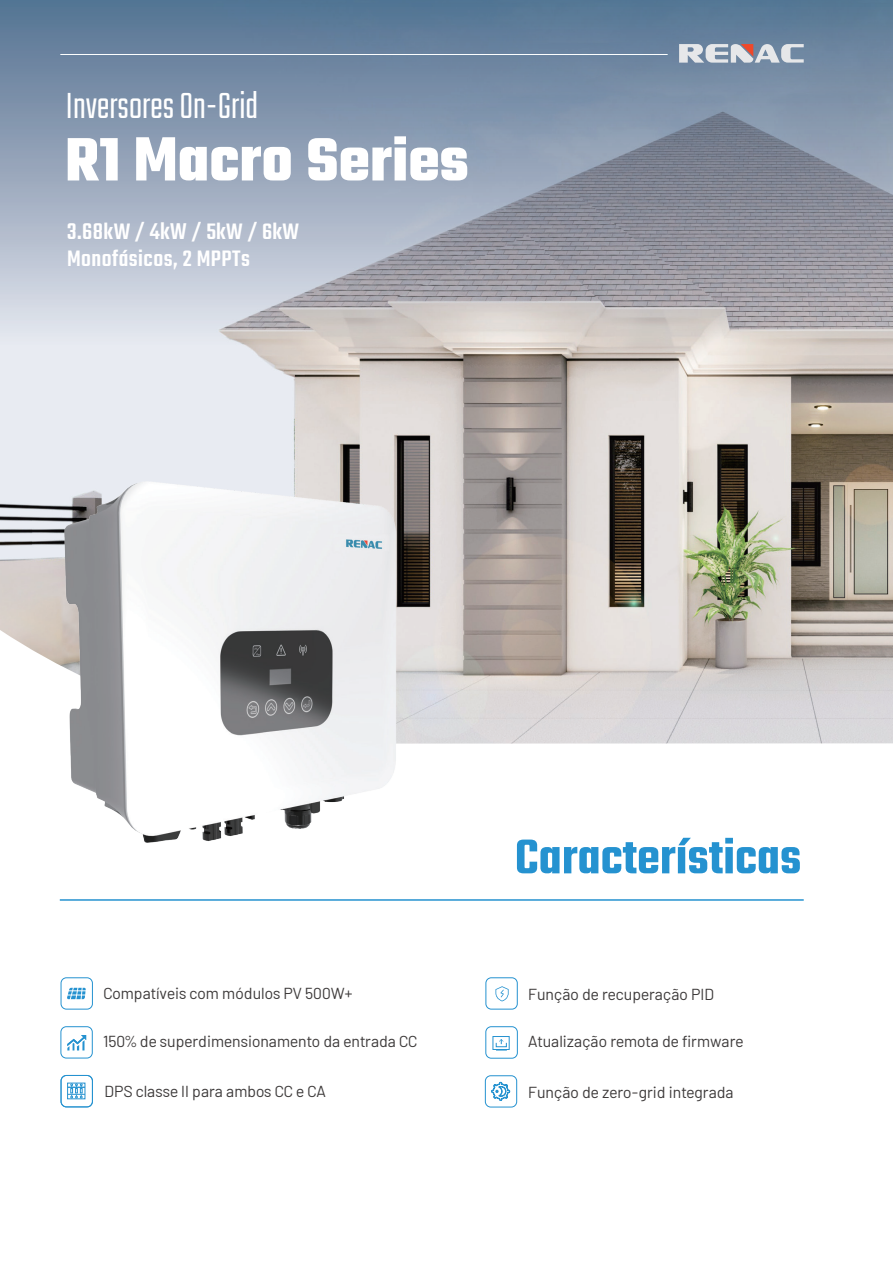
<style>
.page{position:relative;width:893px;height:1263px;background:#fff}
.page>*{position:absolute;margin:0;border:0;box-sizing:border-box;transform-origin:0 0}
.t1{font:700 66px "Teko";color:#fff}
.t2{font:600 53.1px "Teko";color:#2592d0}
.t3{font:300 40.35px "Teko";color:#fff;scale:.95 1}
.t4{font:500 24.45px/27.2px "Teko";letter-spacing:.02em;color:#fff}
.t5{font:15.9px "Barlow";color:#3d3a3a}
.s1{font-size:67.35px}
.s2{font-size:25.05px}
</style>
<div class="page">
<img style="left:0;top:447px;width:893px;height:297px">
<svg style="left:0;top:0;width:893px;height:447px;background:#9fa7b4"></svg>
<hr style="left:60px;top:899px;width:744px;height:2px;background:#2592d0">
<svg style="left:679px;top:44px;width:125px;height:19px;background:#b9bdc7"></svg>
<hr style="left:60px;top:54px;width:608px;height:1px;background:#fff">
<div style="left:485px;top:1075px;width:32px;height:32px;border:1px solid #2592d0;border-radius:5px"></div>
<svg style="left:491px;top:1082px;width:19px;height:19px"></svg>
<img style="left:0;top:459px;width:518px;height:384px">
<div style="left:485px;top:977px;width:33px;height:32px;border:1px solid #2592d0;border-radius:5px"></div>
<svg style="left:495px;top:986px;width:14px;height:15px"></svg>
<div style="left:61px;top:977px;width:32px;height:32px;border:1px solid #2592d0;border-radius:5px"></div>
<svg style="left:67px;top:988px;width:19px;height:11px"></svg>
<div style="left:61px;top:1026px;width:32px;height:32px;border:1px solid #2592d0;border-radius:5px"></div>
<svg style="left:67px;top:1035px;width:19px;height:15px"></svg>
<div style="left:61px;top:1075px;width:32px;height:32px;border:1px solid #2592d0;border-radius:5px"></div>
<div style="left:67px;top:1083px;width:18px;height:16px;border:1px solid #2592d0"></div>
<svg style="left:68px;top:1083px;width:17px;height:15px"></svg>
<div style="left:485px;top:1026px;width:33px;height:32px;border:1px solid #2592d0;border-radius:5px"></div>
<div style="left:493px;top:1036px;width:17px;height:14px;border:1px solid #2592d0"></div>
<div style="left:496px;top:1042px;width:11px;height:5px;border:1px solid #2592d0"></div>
<svg style="left:499px;top:1039px;width:4px;height:5px"></svg>
<h3 class="t3" style="left:66px;top:84px;width:204px">Inversores On-Grid</h3>
<h1 class="t1" style="left:65px;top:117px;width:405px">R1 <span class="s1">Macro</span> Series</h1>
<h3 class="t4" style="left:67px;top:220px;width:234px"><span class="s2">3.68</span>kW / <span class="s2">4kW</span> / 5kW / 6kW<br>Monofásicos, 2 MPPTs</h3>
<h2 class="t2" style="left:515px;top:824px;width:288px">Características</h2>
<p class="t5" style="left:103px;top:981px;width:250px">Compatíveis com módulos PV 500W+</p>
<p class="t5" style="left:528px;top:982px;width:187px">Função de recuperação PID</p>
<p class="t5" style="left:103px;top:1030px;width:315px">150% de superdimensionamento da entrada CC</p>
<p class="t5" style="left:528px;top:1030px;width:217px">Atualização remota de firmware</p>
<p class="t5" style="left:528px;top:1080px;width:207px">Função de zero-grid integrada</p>
<p class="t5" style="left:105px;top:1079px;width:223px">DPS classe II para ambos CC e CA</p>
</div>
